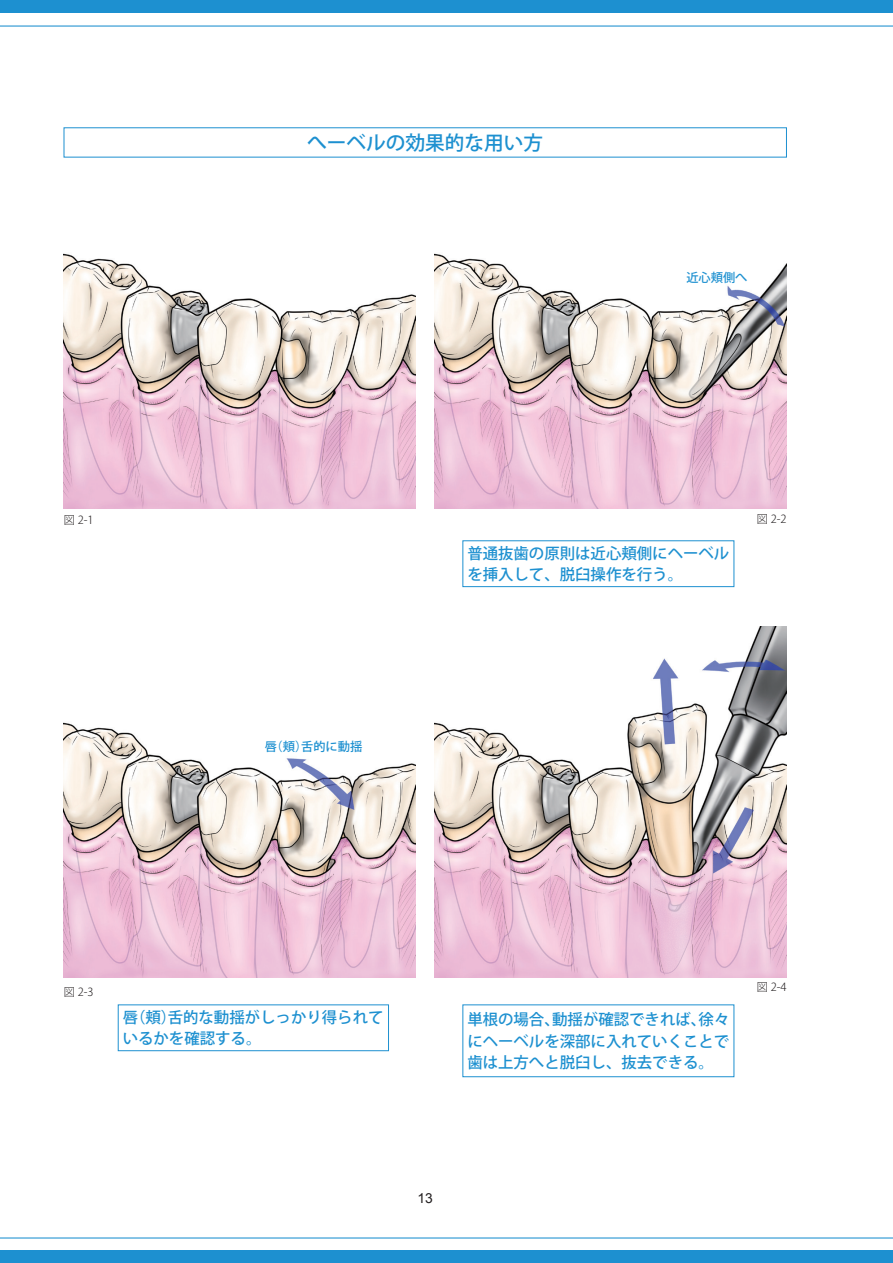
<style>
.page{position:relative;width:893px;height:1263px;background:#fff}
.page>*{position:absolute;margin:0;border:0;box-sizing:border-box;transform-origin:0 0}
.t1{font:500 19.65px "Koz Go Pr 6 N";color:#1d90d0}
.t2{font:500 15.45px/21.3px "Koz Go Pr 6 N";color:#1d90d0}
.t3{font:13.8px "Arial";color:#231f20}
.t4{font:500 12.15px "Koz Go Pr 6 N";color:#1d90d0}
.t5{font:300 11.1px "Koz Go Pr 6 N";color:#231f20}
</style>
<div class="page">
<div style="left:0;top:0;width:893px;height:13px;background:#1d90d0"></div>
<hr style="left:0;top:26px;width:893px;height:1px;background:#1d90d0">
<div style="left:0;top:1250px;width:893px;height:13px;background:#1d90d0"></div>
<hr style="left:0;top:1237px;width:893px;height:1px;background:#1d90d0">
<img style="left:64px;top:157px;width:352px;height:352px">
<img style="left:64px;top:722px;width:352px;height:256px">
<img style="left:435px;top:157px;width:352px;height:352px">
<img style="left:435px;top:626px;width:352px;height:352px">
<div style="left:118px;top:1005px;width:271px;height:46px;border:1px solid #1d90d0"></div>
<div style="left:463px;top:541px;width:271px;height:46px;border:1px solid #1d90d0"></div>
<div style="left:463px;top:1005px;width:271px;height:72px;border:1px solid #1d90d0"></div>
<p class="t1" style="left:307px;top:132px;width:237px">へーベルの効果的な用い方</p>
<p class="t4" style="left:686px;top:271px;width:63px">近心頬側へ</p>
<p class="t5" style="left:64px;top:514px;width:31px">図 2-1</p>
<p class="t4" style="left:265px;top:739px;width:99px">唇（頬）舌的に動揺</p>
<p class="t2" style="left:467px;top:543px;width:264px">普通抜歯の原則は近心頬側にヘーベルを挿入して、脱臼操作を行う。</p>
<p class="t5" style="left:757px;top:513px;width:31px">図 2-2</p>
<p class="t5" style="left:64px;top:986px;width:31px">図 2-3</p>
<p class="t2" style="left:123px;top:1007px;width:262px">唇（頬）舌的な動揺がしっかり得られているかを確認する。</p>
<p class="t2" style="left:467px;top:1009px;width:264px;text-align:justify">単根の場合、動揺が確認できれば、徐々にヘーベルを深部に入れていくことで歯は上方へと脱臼し、抜去できる。</p>
<p class="t5" style="left:757px;top:981px;width:31px">図 2-4</p>
<p class="t3" style="left:418px;top:1189px;width:17px">13</p>
</div>
